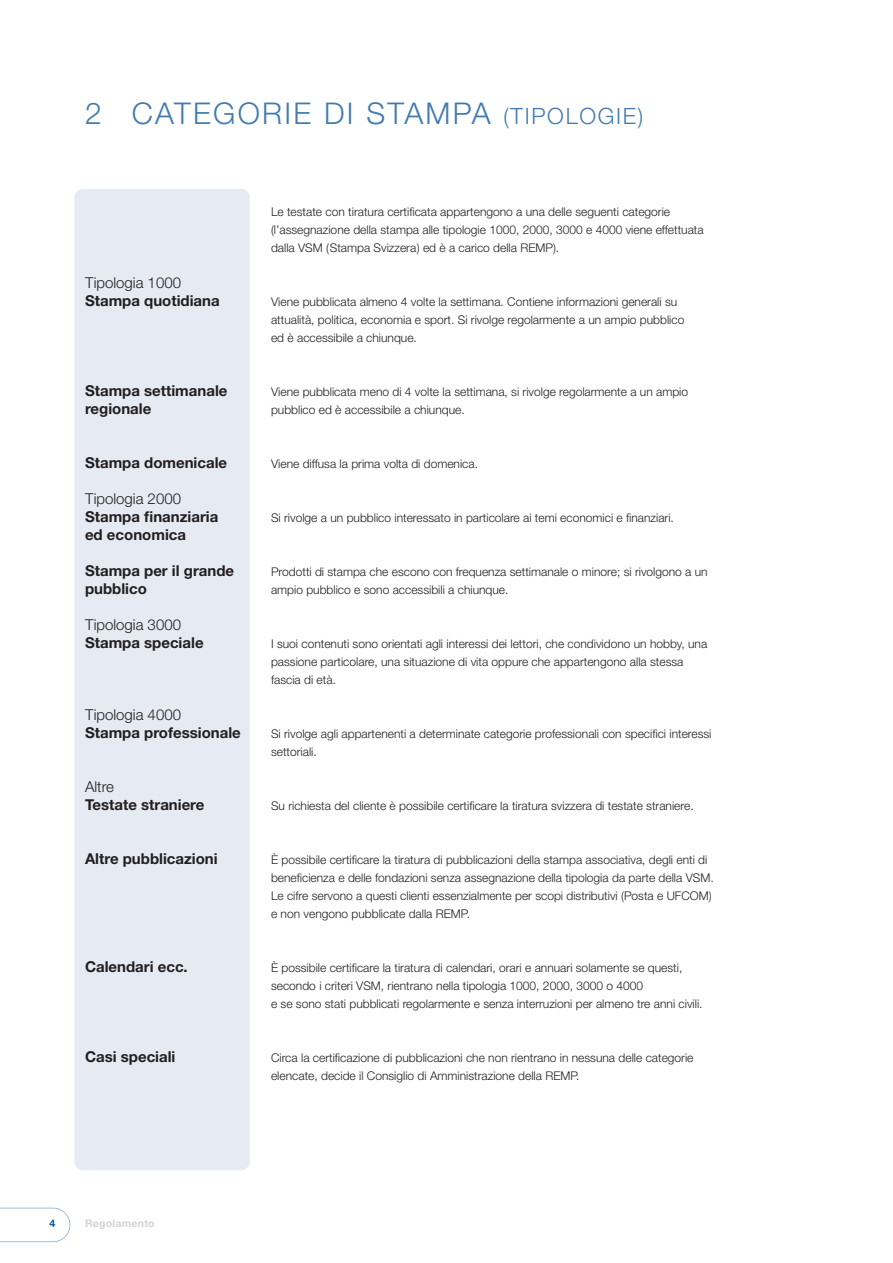
<style>
.page{position:relative;width:893px;height:1263px;background:#fff}
.page>*{position:absolute;margin:0;border:0;box-sizing:border-box;transform-origin:0 0}
.t1{font:300 30px "Helvetica Neue LT Std";letter-spacing:.075em;color:#437baf}
.t2{font:700 15px/18px "Helvetica Neue LT Std";color:#231f20}
.t3{font:300 15px "Helvetica Neue LT Std";color:#231f20}
.t4{font:300 12px/18px "Helvetica Neue LT Std";color:#231f20}
.t5{font:700 10.5px "Helvetica Neue LT Std";letter-spacing:.025em;color:#d1d2d4}
.t6{font:700 10.5px "Helvetica Neue LT Std";color:#005b97}
.s1{font-size:22.5px}
</style>
<div class="page">
<svg style="left:0;top:1208px;width:70px;height:34px"></svg>
<div style="left:74px;top:189px;width:176px;height:981px;background:#e5eaf3;border-radius:9px"></div>
<h1 class="t1" style="left:85px;top:95px;width:560px">2 CATEGORIE DI STAMPA <span class="s1">(TIPOLOGIE)</span></h1>
<p class="t3" style="left:85px;top:273px;width:97px">Tipologia 1000</p>
<p class="t2" style="left:85px;top:291px;width:136px">Stampa quotidiana</p>
<p class="t2" style="left:85px;top:381px;width:144px">Stampa settimanale regionale</p>
<p class="t2" style="left:85px;top:453px;width:144px">Stampa domenicale</p>
<p class="t3" style="left:85px;top:489px;width:97px">Tipologia 2000</p>
<p class="t2" style="left:85px;top:507px;width:135px">Stampa finanziaria ed economica</p>
<p class="t2" style="left:85px;top:561px;width:151px">Stampa per il grande pubblico</p>
<p class="t3" style="left:85px;top:615px;width:97px">Tipologia 3000</p>
<p class="t2" style="left:85px;top:633px;width:120px">Stampa speciale</p>
<p class="t3" style="left:85px;top:705px;width:97px">Tipologia 4000</p>
<p class="t2" style="left:85px;top:723px;width:157px">Stampa professionale</p>
<p class="t3" style="left:85px;top:777px;width:30px">Altre</p>
<p class="t2" style="left:85px;top:795px;width:121px">Testate straniere</p>
<p class="t2" style="left:85px;top:849px;width:134px">Altre pubblicazioni</p>
<p class="t2" style="left:85px;top:957px;width:104px">Calendari ecc.</p>
<p class="t2" style="left:85px;top:1047px;width:92px">Casi speciali</p>
<p class="t4" style="left:271px;top:202px;width:434px">Le testate con tiratura certificata appartengono a una delle seguenti categorie (l’assegnazione della stampa alle tipologie 1000, 2000, 3000 e 4000 viene effettuata dalla VSM (Stampa Svizzera) ed è a carico della REMP).</p>
<p class="t4" style="left:271px;top:292px;width:415px">Viene pubblicata almeno 4 volte la settimana. Contiene informazioni generali su attualità, politica, economia e sport. Si rivolge regolarmente a un ampio pubblico ed è accessibile a chiunque.</p>
<p class="t4" style="left:271px;top:382px;width:419px">Viene pubblicata meno di 4 volte la settimana, si rivolge regolarmente a un ampio pubblico ed è accessibile a chiunque.</p>
<p class="t4" style="left:271px;top:454px;width:209px">Viene diffusa la prima volta di domenica.</p>
<p class="t4" style="left:271px;top:508px;width:404px">Si rivolge a un pubblico interessato in particolare ai temi economici e finanziari.</p>
<p class="t4" style="left:271px;top:562px;width:438px">Prodotti di stampa che escono con frequenza settimanale o minore; si rivolgono a un ampio pubblico e sono accessibili a chiunque.</p>
<p class="t4" style="left:271px;top:634px;width:438px">I suoi contenuti sono orientati agli interessi dei lettori, che condividono un hobby, una passione particolare, una situazione di vita oppure che appartengono alla stessa fascia di età.</p>
<p class="t4" style="left:271px;top:724px;width:442px">Si rivolge agli appartenenti a determinate categorie professionali con specifici interessi settoriali.</p>
<p class="t4" style="left:271px;top:796px;width:424px">Su richiesta del cliente è possibile certificare la tiratura svizzera di testate straniere.</p>
<p class="t4" style="left:271px;top:850px;width:444px">È possibile certificare la tiratura di pubblicazioni della stampa associativa, degli enti di beneficienza e delle fondazioni senza assegnazione della tipologia da parte della VSM.<br>Le cifre servono a questi clienti essenzialmente per scopi distributivi (Posta e UFCOM) e non vengono pubblicate dalla REMP.</p>
<p class="t4" style="left:271px;top:958px;width:433px">È possibile certificare la tiratura di calendari, orari e annuari solamente se questi, secondo i criteri VSM, rientrano nella tipologia 1000, 2000, 3000 o 4000<br>e se sono stati pubblicati regolarmente e senza interruzioni per almeno tre anni civili.</p>
<p class="t4" style="left:271px;top:1048px;width:424px">Circa la certificazione di pubblicazioni che non rientrano in nessuna delle categorie elencate, decide il Consiglio di Amministrazione della REMP.</p>
<p class="t6" style="left:49px;top:1217px;width:7px">4</p>
<p class="t5" style="left:85px;top:1217px;width:71px">Regolamento</p>
</div>
